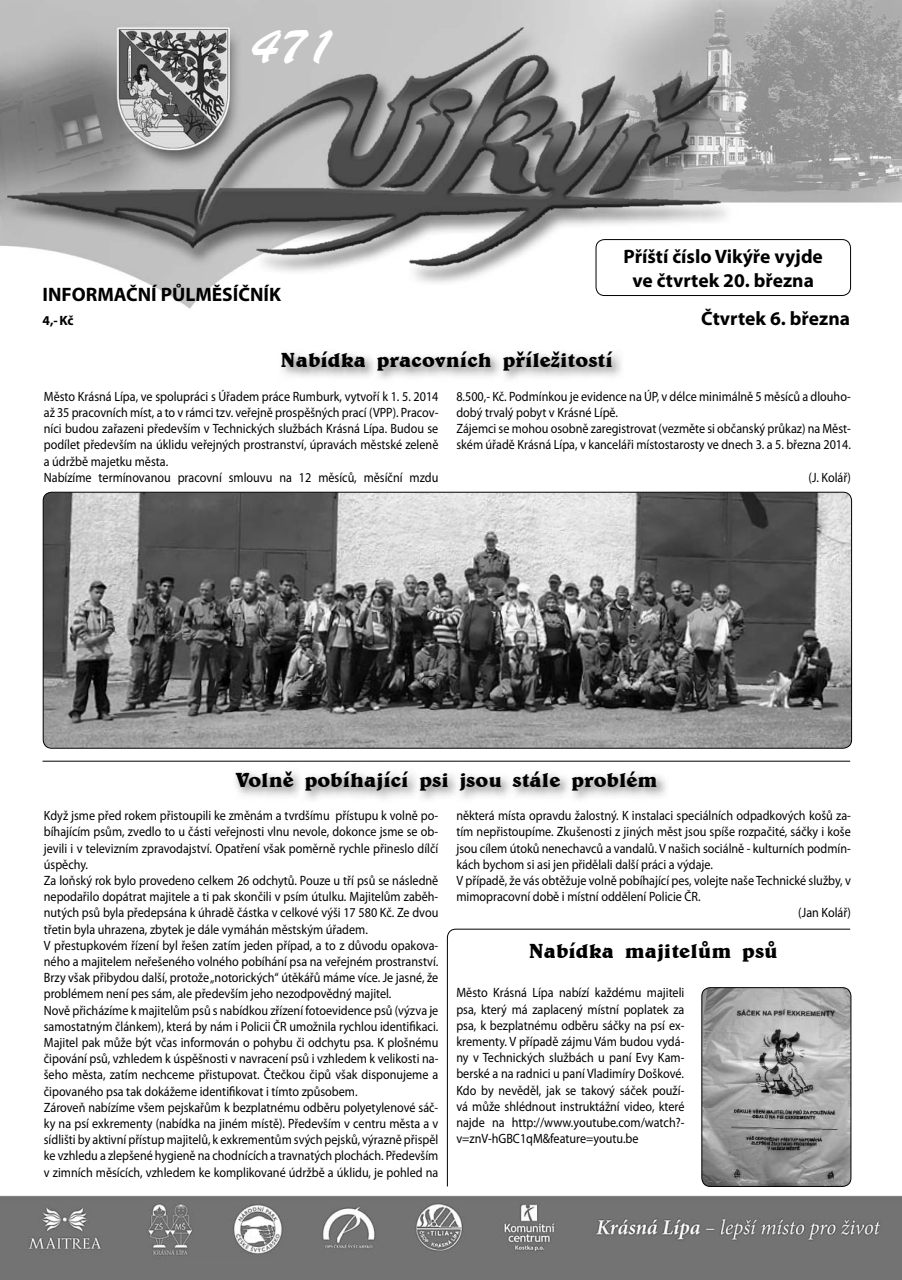
<style>
.page{position:relative;width:902px;height:1280px;background:#fff}
.page>*{position:absolute;margin:0;border:0;box-sizing:border-box;transform-origin:0 0}
.t1{font:49.5px "Brush Script Std";color:#fff}
.t2{font:21px "Belwe Bd BTCE Bold";color:#000}
.t3{font:700 19.5px/23.4px "Myriad Pro";color:#000;text-align:center}
.t4{font:13.5px/16.2px "Myriad Pro";color:#000;scale:.9 1}
.t5{font:700 13.5px "Myriad Pro";color:#000}
</style>
<div class="page">
<img style="left:0;top:0;width:901px;height:309px">
<img style="left:0;top:1195px;width:901px;height:85px">
<div style="left:595px;top:239px;width:255px;height:57px;border:1px solid #000;border-radius:9px"></div>
<img style="left:281px;top:353px;width:340px;height:26px">
<img style="left:236px;top:772px;width:430px;height:27px">
<img style="left:43px;top:492px;width:808px;height:256px;border-radius:9px">
<div style="left:43px;top:492px;width:808px;height:257px;border:1px solid #000;border-radius:9px"></div>
<svg style="left:446px;top:928px;width:404px;height:259px"></svg>
<hr style="left:43px;top:761px;width:807px;height:1px;background:#000">
<h1 class="t1" style="left:250px;top:31px;width:85px">471</h1>
<h3 class="t3" style="left:623px;top:247px;width:201px">Příští číslo Vikýře vyjde ve čtvrtek 20. března</h3>
<h3 class="t3" style="left:43px;top:285px;width:240px">INFORMAČNÍ PŮLMĚSÍČNÍK</h3>
<p class="t5" style="left:43px;top:315px;width:33px">4,- Kč</p>
<h3 class="t3" style="left:701px;top:308px;width:150px">Čtvrtek 6. března</h3>
<h2 class="t2" style="left:280px;top:347px;width:334px">Nabídka pracovních příležitostí</h2>
<p class="t4" style="left:44px;top:389px;width:440px">Město Krásná Lípa, ve spolupráci s Úřadem práce Rumburk, vytvoří k 1. 5. 2014 až 35 pracovních míst, a to v rámci tzv. veřejně prospěšných prací (VPP). Pracov&shy;níci budou zařazeni především v Technických službách Krásná Lípa. Budou se podílet především na úklidu veřejných prostranství, úpravách městské zeleně a údržbě majetku města.<br>Nabízíme termínovanou pracovní smlouvu na 12 měsíců, měsíční mzdu</p>
<p class="t4" style="left:456px;top:389px;width:440px">8.500,- Kč. Podmínkou je evidence na ÚP, v délce minimálně 5 měsíců a dlouho&shy;dobý trvalý pobyt v Krásné Lípě.<br>Zájemci se mohou osobně zaregistrovat (vezměte si občanský průkaz) na Měst&shy;ském úřadě Krásná Lípa, v kanceláři místostarosty ve dnech 3. a 5. března 2014.</p>
<p class="t4" style="left:808px;top:470px;width:49px">(J. Kolář)</p>
<h2 class="t2" style="left:236px;top:766px;width:423px">Volně pobíhající psi jsou stále problém</h2>
<p class="t4" style="left:44px;top:809px;width:440px">Když jsme před rokem přistoupili ke změnám a tvrdšímu přístupu k volně po&shy;bíhajícím psům, zvedlo to u části veřejnosti vlnu nevole, dokonce jsme se ob&shy;jevili i v televizním zpravodajství. Opatření však poměrně rychle přineslo dílčí úspěchy.<br>Za loňský rok bylo provedeno celkem 26 odchytů. Pouze u tří psů se následně nepodařilo dopátrat majitele a ti pak skončili v psím útulku. Majitelům zaběh&shy;nutých psů byla předepsána k úhradě částka v celkové výši 17 580 Kč. Ze dvou třetin byla uhrazena, zbytek je dále vymáhán městským úřadem.<br>V přestupkovém řízení byl řešen zatím jeden případ, a to z důvodu opakova&shy;ného a majitelem neřešeného volného pobíhání psa na veřejném prostranství.<br>Brzy však přibydou další, protože „notorických“ útěkářů máme více. Je jasné, že problémem není pes sám, ale především jeho nezodpovědný majitel.<br>Nově přicházíme k majitelům psů s nabídkou zřízení fotoevidence psů (výzva je samostatným článkem), která by nám i Policii ČR umožnila rychlou identifikaci.<br>Majitel pak může být včas informován o pohybu či odchytu psa. K plošnému čipování psů, vzhledem k úspěšnosti v navracení psů i vzhledem k velikosti na&shy;šeho města, zatím nechceme přistupovat. Čtečkou čipů však disponujeme a čipovaného psa tak dokážeme identifikovat i tímto způsobem.<br>Zároveň nabízíme všem pejskařům k bezplatnému odběru polyetylenové sáč&shy;ky na psí exkrementy (nabídka na jiném místě). Především v centru města a v sídlišti by aktivní přístup majitelů, k exkrementům svých pejsků, výrazně přispěl ke vzhledu a zlepšené hygieně na chodnících a travnatých plochách. Především v zimních měsících, vzhledem ke komplikované údržbě a úklidu, je pohled na</p>
<p class="t4" style="left:456px;top:809px;width:440px">některá místa opravdu žalostný. K instalaci speciálních odpadkových košů za-</p>
<p class="t4" style="left:456px;top:825px;width:440px">tím nepřistoupíme. Zkušenosti z jiných měst jsou spíše rozpačité, sáčky i koše</p>
<p class="t4" style="left:456px;top:841px;width:440px">jsou cílem útoků nenechavců a vandalů. V našich sociálně - kulturních podmín-</p>
<p class="t4" style="left:456px;top:857px;width:286px">kách bychom si asi jen přidělali další práci a výdaje.</p>
<p class="t4" style="left:456px;top:874px;width:440px">V případě, že vás obtěžuje volně pobíhající pes, volejte naše Technické služby, v</p>
<p class="t4" style="left:456px;top:890px;width:273px">mimopracovní době i místní oddělení Policie ČR.</p>
<p class="t4" style="left:798px;top:906px;width:60px">(Jan Kolář)</p>
<h2 class="t2" style="left:528px;top:937px;width:251px">Nabídka majitelům psů</h2>
<p class="t4" style="left:456px;top:986px;width:255px;text-align:justify">Město Krásná Lípa nabízí každému majiteli psa, který má zaplacený místní poplatek za psa, k bezplatnému odběru sáčky na psí ex&shy;krementy. V případě zájmu Vám budou vydá&shy;ny v Technických službách u paní Evy Kam&shy;berské a na radnici u paní Vladimíry Doškové.<br>Kdo by nevěděl, jak se takový sáček použí&shy;vá může shlédnout instruktážní video, které najde na http://www.youtube.com/watch?- v=znV-hGBC1qM&amp;feature=youtu.be</p>
</div>
